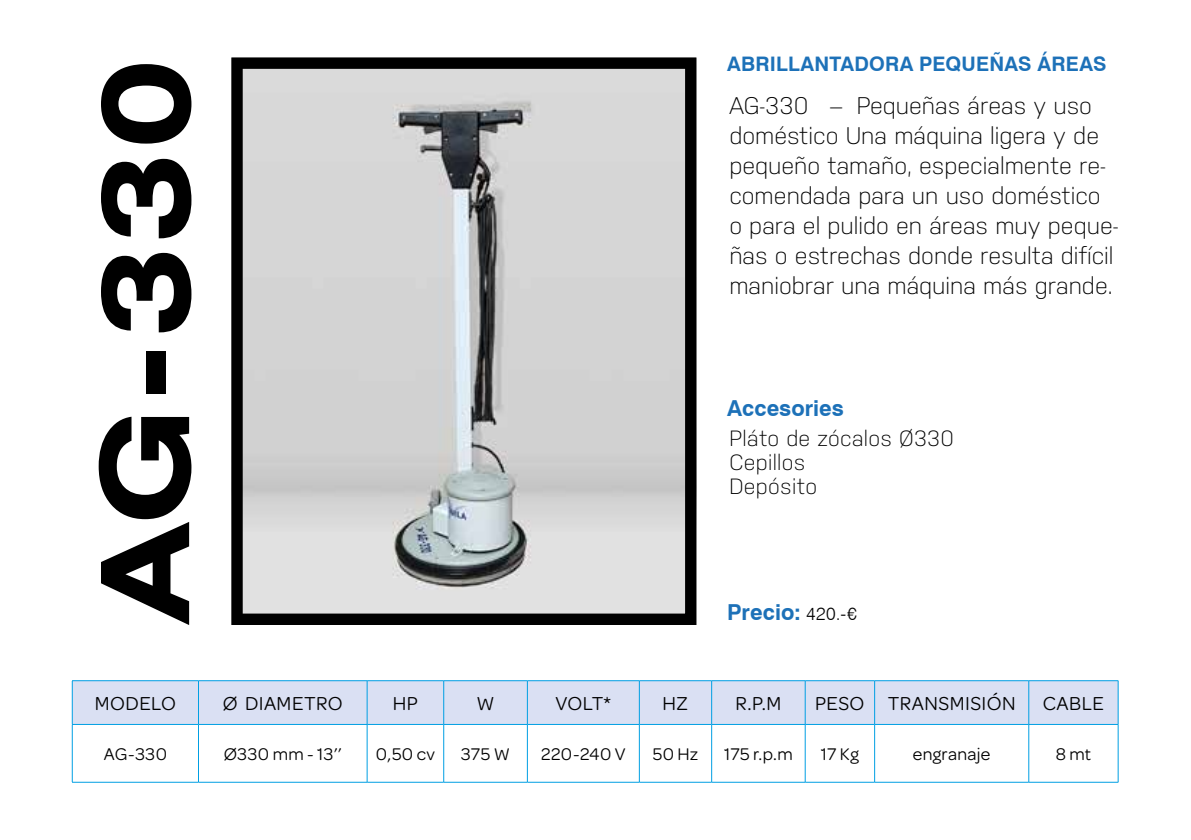
<style>
.page{position:relative;width:1191px;height:840px;background:#fff}
.page>*{position:absolute;margin:0;border:0;box-sizing:border-box;transform-origin:0 0}
.t1{font:700 expanded 122px "Swiss 721 BT";color:#000}
.t2{font:300 24px/30px "Nudista";color:#000}
.t3{font:300 22px/24px "Nudista";letter-spacing:.015em;color:#000}
.t4{font:700 22px "Swiss 721 BT";letter-spacing:.005em;color:#1d71b8}
.t5{font:20px "Omnes";letter-spacing:.02em;color:#000}
.t6{font:700 20px "Swiss 721 BT";letter-spacing:.01em;color:#1d71b8}
.t7{font:18px "Omnes";letter-spacing:.02em;color:#000}
.s1{font-weight:300;font-size:18px;color:#000}
</style>
<div class="page">
<svg style="left:231px;top:57px;width:465px;height:567px;background:#babbbb"></svg>
<div style="left:73px;top:681px;width:1044px;height:42px;background:#dae0f3"></div>
<hr style="left:72px;top:680px;width:126px;height:1px;background:#009fe3">
<hr style="left:72px;top:680px;width:1px;height:43px;background:#009fe3">
<hr style="left:198px;top:680px;width:169px;height:1px;background:#009fe3">
<hr style="left:198px;top:680px;width:1px;height:43px;background:#009fe3">
<hr style="left:367px;top:680px;width:77px;height:1px;background:#009fe3">
<hr style="left:367px;top:680px;width:1px;height:43px;background:#009fe3">
<hr style="left:444px;top:680px;width:83px;height:1px;background:#009fe3">
<hr style="left:443px;top:680px;width:1px;height:43px;background:#009fe3">
<hr style="left:527px;top:680px;width:112px;height:1px;background:#009fe3">
<hr style="left:527px;top:680px;width:1px;height:43px;background:#009fe3">
<hr style="left:639px;top:680px;width:72px;height:1px;background:#009fe3">
<hr style="left:639px;top:680px;width:1px;height:43px;background:#009fe3">
<hr style="left:711px;top:680px;width:94px;height:1px;background:#009fe3">
<hr style="left:711px;top:680px;width:1px;height:43px;background:#009fe3">
<hr style="left:805px;top:680px;width:69px;height:1px;background:#009fe3">
<hr style="left:805px;top:680px;width:1px;height:43px;background:#009fe3">
<hr style="left:874px;top:680px;width:154px;height:1px;background:#009fe3">
<hr style="left:874px;top:680px;width:1px;height:43px;background:#009fe3">
<hr style="left:1028px;top:680px;width:90px;height:1px;background:#009fe3">
<hr style="left:1028px;top:680px;width:1px;height:43px;background:#009fe3">
<hr style="left:1117px;top:680px;width:1px;height:43px;background:#009fe3">
<hr style="left:72px;top:723px;width:126px;height:1px;background:#009fe3">
<hr style="left:72px;top:724px;width:1px;height:57px;background:#009fe3">
<hr style="left:198px;top:723px;width:169px;height:1px;background:#009fe3">
<hr style="left:198px;top:724px;width:1px;height:57px;background:#009fe3">
<hr style="left:367px;top:723px;width:77px;height:1px;background:#009fe3">
<hr style="left:367px;top:724px;width:1px;height:57px;background:#009fe3">
<hr style="left:444px;top:723px;width:83px;height:1px;background:#009fe3">
<hr style="left:443px;top:724px;width:1px;height:57px;background:#009fe3">
<hr style="left:527px;top:723px;width:112px;height:1px;background:#009fe3">
<hr style="left:527px;top:724px;width:1px;height:57px;background:#009fe3">
<hr style="left:639px;top:723px;width:72px;height:1px;background:#009fe3">
<hr style="left:639px;top:724px;width:1px;height:57px;background:#009fe3">
<hr style="left:711px;top:723px;width:94px;height:1px;background:#009fe3">
<hr style="left:711px;top:724px;width:1px;height:57px;background:#009fe3">
<hr style="left:805px;top:723px;width:69px;height:1px;background:#009fe3">
<hr style="left:805px;top:724px;width:1px;height:57px;background:#009fe3">
<hr style="left:874px;top:723px;width:154px;height:1px;background:#009fe3">
<hr style="left:874px;top:724px;width:1px;height:57px;background:#009fe3">
<hr style="left:1028px;top:723px;width:90px;height:1px;background:#009fe3">
<hr style="left:1028px;top:724px;width:1px;height:57px;background:#009fe3">
<hr style="left:1117px;top:724px;width:1px;height:57px;background:#009fe3">
<hr style="left:72px;top:781px;width:126px;height:1px;background:#009fe3">
<hr style="left:198px;top:781px;width:169px;height:1px;background:#009fe3">
<hr style="left:367px;top:781px;width:77px;height:1px;background:#009fe3">
<hr style="left:444px;top:781px;width:83px;height:1px;background:#009fe3">
<hr style="left:527px;top:781px;width:112px;height:1px;background:#009fe3">
<hr style="left:639px;top:781px;width:72px;height:1px;background:#009fe3">
<hr style="left:711px;top:781px;width:94px;height:1px;background:#009fe3">
<hr style="left:805px;top:781px;width:69px;height:1px;background:#009fe3">
<hr style="left:874px;top:781px;width:154px;height:1px;background:#009fe3">
<hr style="left:1028px;top:781px;width:90px;height:1px;background:#009fe3">
<h1 class="t1" style="left:72px;top:620px;width:562px;rotate:-90deg">AG-330</h1>
<p class="t6" style="left:727px;top:50px;width:381px">ABRILLANTADORA PEQUEÑAS ÁREAS</p>
<p class="t2" style="left:729px;top:90px;width:391px">AG-330 – Pequeñas áreas y uso doméstico Una máquina ligera y de pequeño tamaño, especialmente re&shy;comendada para un uso doméstico o para el pulido en áreas muy peque&shy;ñas o estrechas donde resulta difícil maniobrar una máquina más grande.</p>
<p class="t4" style="left:727px;top:393px;width:118px">Accesories</p>
<p class="t3" style="left:729px;top:426px;width:226px">Pláto de zócalos Ø330<br>Cepillos<br>Depósito</p>
<p class="t4" style="left:727px;top:596px;width:131px">Precio: <span class="s1">420.-€</span></p>
<p class="t5" style="left:95px;top:689px;width:83px">MODELO</p>
<p class="t5" style="left:223px;top:689px;width:122px">Ø DIAMETRO</p>
<p class="t5" style="left:393px;top:689px;width:27px">HP</p>
<p class="t5" style="left:476px;top:689px;width:20px">W</p>
<p class="t5" style="left:555px;top:689px;width:57px">VOLT*</p>
<p class="t5" style="left:662px;top:689px;width:27px">HZ</p>
<p class="t5" style="left:735px;top:689px;width:48px">R.P.M</p>
<p class="t5" style="left:815px;top:689px;width:202px">PESO TRANSMISIÓN</p>
<p class="t5" style="left:1042px;top:689px;width:63px">CABLE</p>
<p class="t7" style="left:104px;top:741px;width:65px">AG-330</p>
<p class="t7" style="left:224px;top:741px;width:120px">Ø330 mm - 13’’</p>
<p class="t7" style="left:376px;top:741px;width:60px">0,50 cv</p>
<p class="t7" style="left:461px;top:741px;width:50px">375 W</p>
<p class="t7" style="left:541px;top:741px;width:86px">220-240 V</p>
<p class="t7" style="left:652px;top:741px;width:47px">50 Hz</p>
<p class="t7" style="left:724px;top:741px;width:70px">175 r.p.m</p>
<p class="t7" style="left:821px;top:741px;width:40px">17 Kg</p>
<p class="t7" style="left:913px;top:741px;width:79px">engranaje</p>
<p class="t7" style="left:1055px;top:741px;width:37px">8 mt</p>
</div>
